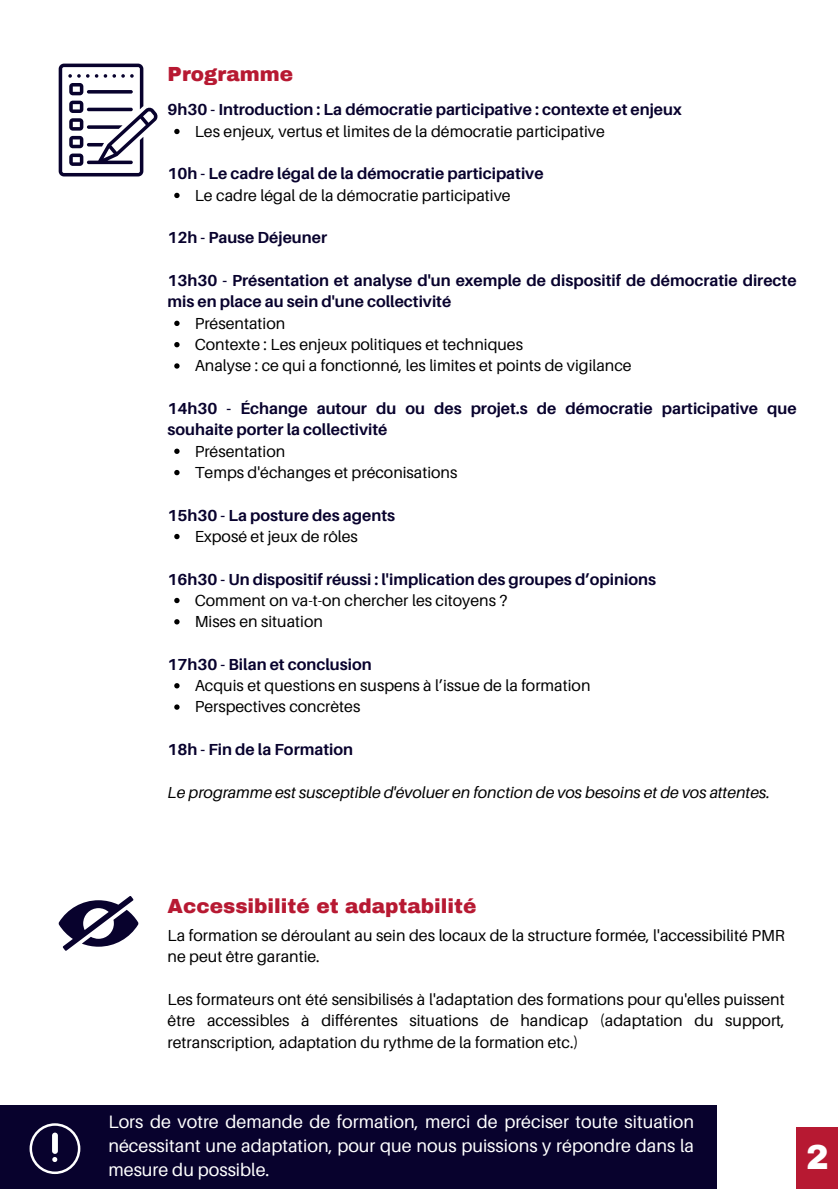
<style>
.page{position:relative;width:839px;height:1190px;background:#fff}
.page>*{position:absolute;margin:0;border:0;box-sizing:border-box;transform-origin:0 0}
.t1{font:900 34px "Archivo";color:#fff}
.t2{font:900 20px "Archivo";color:#b71932}
.t3{font:18px/24px "Aileron";color:#fff;text-align:justify}
.t4{font:16px/21.4px "Aileron";color:#000}
.t5{font:700 16px/21.4px "Aileron";color:#08022d}
.t6{font:italic 16px "Aileron";color:#000}
</style>
<div class="page">
<svg style="left:174px;top:129px;width:5px;height:5px"></svg>
<svg style="left:174px;top:193px;width:5px;height:5px"></svg>
<svg style="left:174px;top:321px;width:5px;height:5px"></svg>
<svg style="left:174px;top:342px;width:5px;height:5px"></svg>
<svg style="left:174px;top:363px;width:5px;height:6px"></svg>
<svg style="left:174px;top:448px;width:5px;height:6px"></svg>
<svg style="left:174px;top:470px;width:5px;height:5px"></svg>
<svg style="left:174px;top:534px;width:5px;height:5px"></svg>
<svg style="left:174px;top:598px;width:5px;height:5px"></svg>
<svg style="left:174px;top:619px;width:5px;height:5px"></svg>
<svg style="left:174px;top:683px;width:5px;height:5px"></svg>
<svg style="left:174px;top:704px;width:5px;height:5px"></svg>
<svg style="left:59px;top:64px;width:98px;height:112px"></svg>
<svg style="left:58px;top:896px;width:80px;height:55px"></svg>
<div style="left:0;top:1105px;width:716px;height:83px;background:#08022d"></div>
<svg style="left:30px;top:1123px;width:50px;height:51px"></svg>
<div style="left:796px;top:1127px;width:41px;height:61px;background:#b71932"></div>
<p class="t2" style="left:167px;top:63px;width:127px">Programme</p>
<p class="t5" style="left:167px;top:99px;width:515px">9h30 - Introduction : La démocratie participative : contexte et enjeux</p>
<p class="t4" style="left:195px;top:120px;width:411px">Les enjeux, vertus et limites de la démocratie participative</p>
<p class="t5" style="left:167px;top:163px;width:377px">10h - Le cadre légal de la démocratie participative</p>
<p class="t4" style="left:195px;top:184px;width:317px">Le cadre légal de la démocratie participative</p>
<p class="t5" style="left:167px;top:227px;width:161px">12h - Pause Déjeuner</p>
<p class="t5" style="left:167px;top:269px;width:630px">13h30 - Présentation et analyse d'un exemple de dispositif de démocratie directe mis en place au sein d'une collectivité</p>
<p class="t4" style="left:195px;top:312px;width:92px">Présentation</p>
<p class="t4" style="left:195px;top:333px;width:329px">Contexte : Les enjeux politiques et techniques</p>
<p class="t4" style="left:195px;top:355px;width:438px">Analyse : ce qui a fonctionné, les limites et points de vigilance</p>
<p class="t5" style="left:167px;top:397px;width:630px">14h30 - Échange autour du ou des projet.s de démocratie participative que souhaite porter la collectivité</p>
<p class="t4" style="left:195px;top:440px;width:92px">Présentation</p>
<p class="t4" style="left:195px;top:461px;width:264px">Temps d'échanges et préconisations</p>
<p class="t5" style="left:167px;top:504px;width:229px">15h30 - La posture des agents</p>
<p class="t4" style="left:195px;top:525px;width:164px">Exposé et jeux de rôles</p>
<p class="t5" style="left:167px;top:568px;width:489px">16h30 - Un dispositif réussi : l'implication des groupes d’opinions</p>
<p class="t4" style="left:195px;top:589px;width:314px">Comment on va-t-on chercher les citoyens ?</p>
<p class="t4" style="left:195px;top:610px;width:129px">Mises en situation</p>
<p class="t5" style="left:167px;top:653px;width:205px">17h30 - Bilan et conclusion</p>
<p class="t4" style="left:195px;top:674px;width:397px">Acquis et questions en suspens à l’issue de la formation</p>
<p class="t4" style="left:195px;top:696px;width:167px">Perspectives concrètes</p>
<p class="t5" style="left:167px;top:738px;width:187px">18h - Fin de la Formation</p>
<p class="t6" style="left:167px;top:782px;width:603px">Le programme est susceptible d'évoluer en fonction de vos besoins et de vos attentes.</p>
<p class="t2" style="left:167px;top:895px;width:310px">Accessibilité et adaptabilité</p>
<p class="t4" style="left:167px;top:924px;width:618px">La formation se déroulant au sein des locaux de la structure formée, l'accessibilité PMR ne peut être garantie.</p>
<p class="t4" style="left:167px;top:988px;width:618px;text-align:justify">Les formateurs ont été sensibilisés à l'adaptation des formations pour qu'elles puissent être accessibles à différentes situations de handicap (adaptation du support, retranscription, adaptation du rythme de la formation etc.)</p>
<p class="t3" style="left:108px;top:1109px;width:587px">Lors de votre demande de formation, merci de préciser toute situation nécessitant une adaptation, pour que nous puissions y répondre dans la mesure du possible.</p>
<p class="t1" style="left:805px;top:1139px;width:24px">2</p>
</div>
